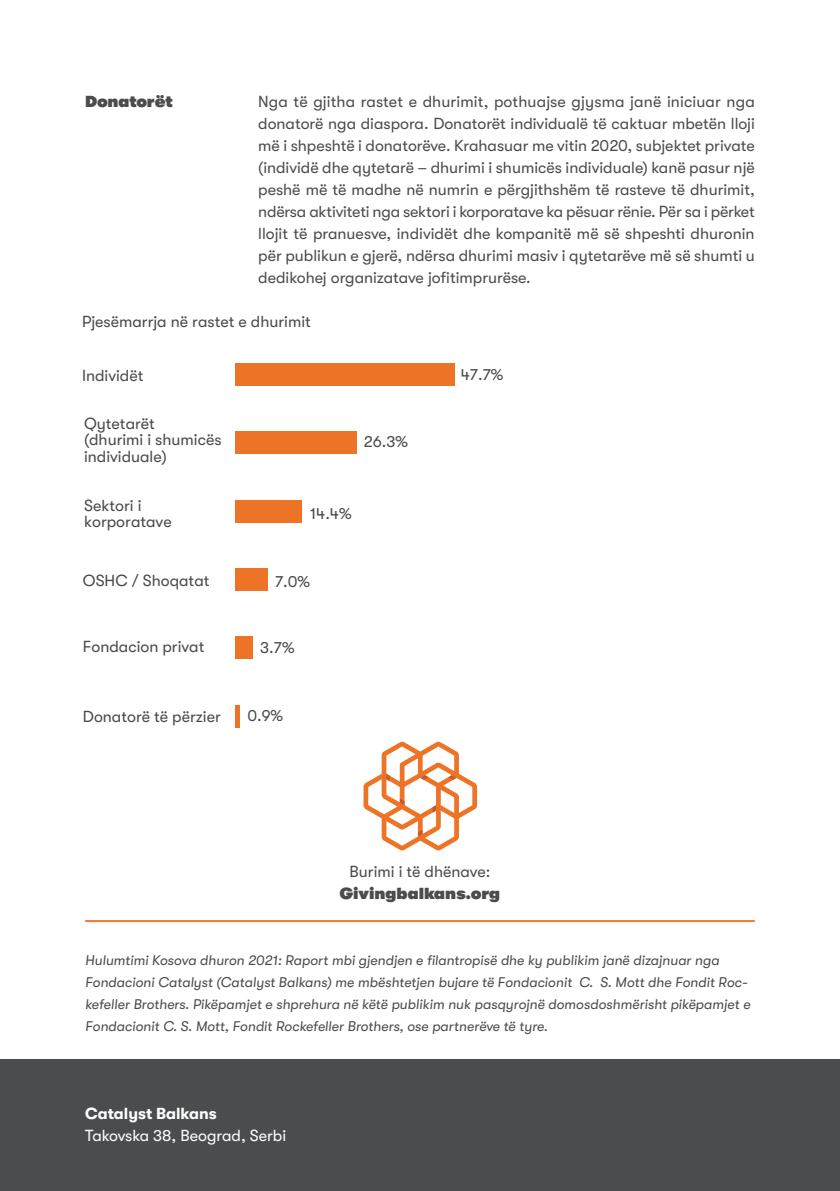
<style>
.page{position:relative;width:840px;height:1191px;background:#fff}
.page>*{position:absolute;margin:0;border:0;box-sizing:border-box;transform-origin:0 0}
.t1{font:16px/22px "GT Walsheim Pro";color:#4b4c4d;text-align:justify}
.t2{font:16px/16px "GT Walsheim Pro";color:#4a4a4a}
.t3{font:800 16px "GT Walsheim Pro";color:#4b4c4d}
.t4{font:16px "GT Walsheim Pro";color:#fff}
.t5{font:700 16px "GT Walsheim Pro";color:#fff}
.t6{font:italic 14px/22px "GT Walsheim Pro";color:#4b4c4d}
</style>
<div class="page">
<hr style="left:85px;top:920px;width:669px;height:2px;background:#f37933">
<div style="left:0;top:1060px;width:839px;height:131px;background:#4b4c4d"></div>
<svg style="left:363px;top:741px;width:114px;height:109px"></svg>
<div style="left:235px;top:363px;width:219px;height:23px;background:#ed7326"></div>
<div style="left:235px;top:431px;width:121px;height:23px;background:#ed7326"></div>
<div style="left:235px;top:500px;width:66px;height:22px;background:#ed7326"></div>
<div style="left:235px;top:568px;width:32px;height:23px;background:#ed7326"></div>
<div style="left:235px;top:636px;width:17px;height:23px;background:#ed7326"></div>
<hr style="left:235px;top:705px;width:4px;height:22px;background:#ed7326">
<p class="t3" style="left:85px;top:93px;width:89px">Donatorët</p>
<p class="t1" style="left:258px;top:91px;width:498px">Nga të gjitha rastet e dhurimit, pothuajse gjysma janë iniciuar nga donatorë nga diaspora. Donatorët individualë të caktuar mbetën lloji më i shpeshtë i donatorëve. Krahasuar me vitin 2020, subjektet private (individë dhe qytetarë – dhurimi i shumicës individuale) kanë pasur një peshë më të madhe në numrin e përgjithshëm të rasteve të dhurimit, ndërsa aktiviteti nga sektori i korporatave ka pësuar rënie. Për sa i përket llojit të pranuesve, individët dhe kompanitë më së shpeshti dhuronin për publikun e gjerë, ndërsa dhurimi masiv i qytetarëve më së shumti u dedikohej organizatave jofitimprurëse.</p>
<p class="t2" style="left:82px;top:314px;width:230px">Pjesëmarrja në rastet e dhurimit</p>
<p class="t2" style="left:82px;top:367px;width:63px">Individët</p>
<p class="t2" style="left:84px;top:416px;width:139px">Qytetarët<br>(dhurimi i shumicës individuale)</p>
<p class="t2" style="left:84px;top:498px;width:89px">Sektori i korporatave</p>
<p class="t2" style="left:363px;top:434px;width:46px">26.3%</p>
<p class="t2" style="left:310px;top:505px;width:43px">14.4%</p>
<p class="t2" style="left:83px;top:572px;width:128px">OSHC / Shoqatat</p>
<p class="t2" style="left:275px;top:573px;width:37px">7.0%</p>
<p class="t2" style="left:83px;top:639px;width:123px">Fondacion privat</p>
<p class="t2" style="left:260px;top:639px;width:36px">3.7%</p>
<p class="t2" style="left:83px;top:708px;width:139px">Donatorë të përzier</p>
<p class="t2" style="left:247px;top:708px;width:37px">0.9%</p>
<p class="t2" style="left:460px;top:366px;width:44px">47.7%</p>
<p class="t1" style="left:349px;top:861px;width:142px">Burimi i të dhënave:</p>
<p class="t3" style="left:339px;top:885px;width:162px">Givingbalkans.org</p>
<p class="t6" style="left:85px;top:949px;width:666px">Hulumtimi Kosova dhuron 2021: Raport mbi gjendjen e filantropisë dhe ky publikim janë dizajnuar nga Fondacioni Catalyst (Catalyst Balkans) me mbështetjen bujare të Fondacionit C. S. Mott dhe Fondit Roc&shy;kefeller Brothers. Pikëpamjet e shprehura në këtë publikim nuk pasqyrojnë domosdoshmërisht pikëpamjet e Fondacionit C. S. Mott, Fondit Rockefeller Brothers, ose partnerëve të tyre.</p>
<p class="t5" style="left:85px;top:1105px;width:133px">Catalyst Balkans</p>
<p class="t4" style="left:85px;top:1127px;width:202px">Takovska 38, Beograd, Serbi</p>
</div>
